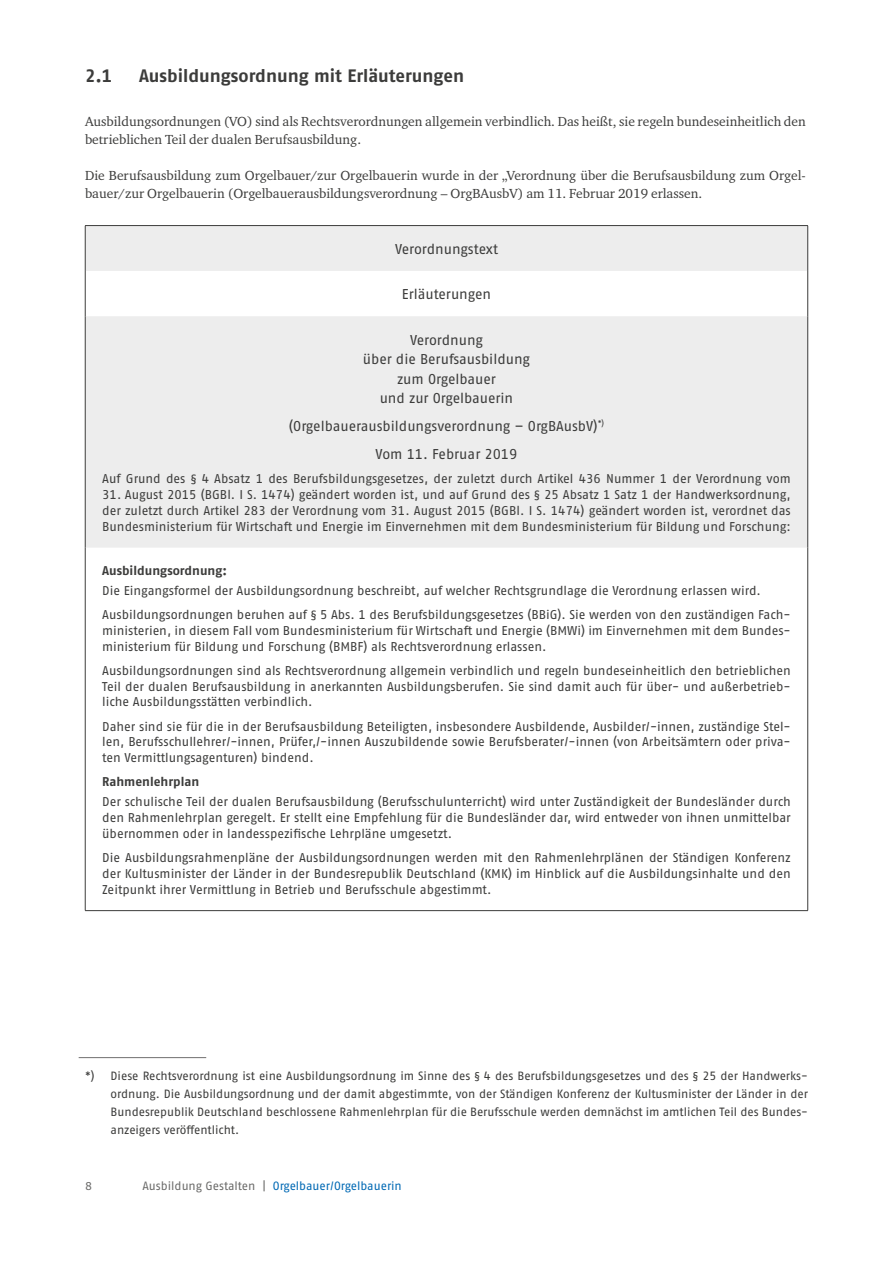
<style>
.page{position:relative;width:893px;height:1263px;background:#fff}
.page>*{position:absolute;margin:0;border:0;box-sizing:border-box;transform-origin:0 0}
.id234{font:700 18px "Fago Pro";color:#3c3c3b}
.id237{font:14.25px/19.5px "Fago Pro";letter-spacing:-.005em;color:#3c3c3b;text-align:center}
.id226{font:13.5px/18px "Charter ITC Pro";color:#3c3c3b}
.id556{font:12.75px/15.8px "Fago Pro";letter-spacing:-.005em;color:#3c3c3b;text-align:justify}
.id248{font:700 12.75px "Fago Pro";color:#3c3c3b}
.id228{font:12px/18px "Fago Pro";letter-spacing:-.005em;color:#3c3c3b;text-align:justify}
.t1{font:12px "Fago Pro";letter-spacing:-.005em;color:#0069b4}
.t2{font:12px "Fago Pro";color:#6b6b6a}
.s1{color:#6b6b6a}
</style>
<div class="page">
<svg style="left:86px;top:226px;width:721px;height:322px;background:#efefef"></svg>
<hr style="left:85px;top:225px;width:723px;height:1px;background:#3c3c3b">
<hr style="left:85px;top:226px;width:1px;height:45px;background:#3c3c3b">
<hr style="left:807px;top:226px;width:1px;height:45px;background:#3c3c3b">
<hr style="left:85px;top:316px;width:1px;height:232px;background:#3c3c3b">
<hr style="left:807px;top:316px;width:1px;height:232px;background:#3c3c3b">
<hr style="left:85px;top:271px;width:1px;height:45px;background:#3c3c3b">
<hr style="left:807px;top:271px;width:1px;height:45px;background:#3c3c3b">
<hr style="left:85px;top:548px;width:1px;height:362px;background:#3c3c3b">
<hr style="left:807px;top:548px;width:1px;height:362px;background:#3c3c3b">
<hr style="left:85px;top:910px;width:723px;height:1px;background:#3c3c3b">
<hr style="left:79px;top:1057px;width:127px;height:1px;background:#706f6f">
<h2 class="id234" style="left:85px;top:65px;width:29px">2.1</h2>
<h2 class="id234" style="left:139px;top:65px;width:327px">Ausbildungsordnung mit Erläuterungen</h2>
<p class="id226" style="left:85px;top:112px;width:722px">Ausbildungsordnungen (VO) sind als Rechtsverordnungen allgemein verbindlich. Das heißt, sie regeln bundeseinheitlich den betrieblichen Teil der dualen Berufsausbildung.</p>
<p class="id226" style="left:85px;top:166px;width:722px">Die Berufsausbildung zum Orgelbauer/zur Orgelbauerin wurde in der „Verordnung über die Berufsausbildung zum Orgel&shy;bauer/zur Orgelbauerin (Orgelbauerausbildungsverordnung – OrgBAusbV) am 11. Februar 2019 erlassen.</p>
<p class="id237" style="left:395px;top:239px;width:104px">Verordnungstext</p>
<p class="id237" style="left:402px;top:284px;width:91px">Erläuterungen</p>
<p class="id237" style="left:363px;top:330px;width:169px">Verordnung<br>über die Berufsausbildung zum Orgelbauer<br>und zur Orgelbauerin</p>
<p class="id237" style="left:289px;top:416px;width:317px">(Orgelbauerausbildungsverordnung – OrgBAusbV)<sup>*)</sup></p>
<p class="id237" style="left:375px;top:444px;width:144px">Vom 11. Februar 2019</p>
<p class="id556" style="left:102px;top:471px;width:690px">Auf Grund des § 4 Absatz 1 des Berufsbildungsgesetzes, der zuletzt durch Artikel 436 Nummer 1 der Verordnung vom</p>
<p class="id556" style="left:102px;top:487px;width:690px">31. August 2015 (BGBl. I S. 1474) geändert worden ist, und auf Grund des § 25 Absatz 1 Satz 1 der Handwerksordnung, der zuletzt durch Artikel 283 der Verordnung vom 31. August 2015 (BGBl. I S. 1474) geändert worden ist, verordnet das Bundesministerium für Wirtschaft und Energie im Einvernehmen mit dem Bundesministerium für Bildung und Forschung:</p>
<p class="id248" style="left:102px;top:563px;width:126px">Ausbildungsordnung:</p>
<p class="id556" style="left:102px;top:582px;width:660px">Die Eingangsformel der Ausbildungsordnung beschreibt, auf welcher Rechtsgrundlage die Verordnung erlassen wird.</p>
<p class="id556" style="left:102px;top:607px;width:690px">Ausbildungsordnungen beruhen auf § 5 Abs. 1 des Berufsbildungsgesetzes (BBiG). Sie werden von den zuständigen Fach&shy;ministerien, in diesem Fall vom Bundesministerium für Wirtschaft und Energie (BMWi) im Einvernehmen mit dem Bundes&shy;ministerium für Bildung und Forschung (BMBF) als Rechtsverordnung erlassen.</p>
<p class="id556" style="left:102px;top:662px;width:690px">Ausbildungsordnungen sind als Rechtsverordnung allgemein verbindlich und regeln bundeseinheitlich den betrieblichen Teil der dualen Berufsausbildung in anerkannten Ausbildungsberufen. Sie sind damit auch für über- und außerbetrieb&shy;liche Ausbildungsstätten verbindlich.</p>
<p class="id556" style="left:102px;top:718px;width:690px">Daher sind sie für die in der Berufsausbildung Beteiligten, insbesondere Ausbildende, Ausbilder/-innen, zuständige Stel&shy;len, Berufsschullehrer/-innen, Prüfer,/-innen Auszubildende sowie Berufsberater/-innen (von Arbeitsämtern oder priva&shy;ten Vermittlungsagenturen) bindend.</p>
<p class="id248" style="left:102px;top:774px;width:99px">Rahmenlehrplan</p>
<p class="id556" style="left:102px;top:794px;width:690px">Der schulische Teil der dualen Berufsausbildung (Berufsschulunterricht) wird unter Zuständigkeit der Bundesländer durch den Rahmenlehrplan geregelt. Er stellt eine Empfehlung für die Bundesländer dar, wird entweder von ihnen unmittelbar übernommen oder in landesspezifische Lehrpläne umgesetzt.</p>
<p class="id556" style="left:102px;top:850px;width:690px">Die Ausbildungsrahmenpläne der Ausbildungsordnungen werden mit den Rahmenlehrplänen der Ständigen Konferenz der Kultusminister der Länder in der Bundesrepublik Deutschland (KMK) im Hinblick auf die Ausbildungsinhalte und den Zeitpunkt ihrer Vermittlung in Betrieb und Berufsschule abgestimmt.</p>
<p class="id228" style="left:85px;top:1067px;width:11px">*)</p>
<p class="id228" style="left:111px;top:1067px;width:699px">Diese Rechtsverordnung ist eine Ausbildungsordnung im Sinne des § 4 des Berufsbildungsgesetzes und des § 25 der Handwerks&shy;ordnung. Die Ausbildungsordnung und der damit abgestimmte, von der Ständigen Konferenz der Kultusminister der Länder in der Bundesrepublik Deutschland beschlossene Rahmenlehrplan für die Berufsschule werden demnächst im amtlichen Teil des Bundes&shy;anzeigers veröffentlicht.</p>
<p class="t2" style="left:85px;top:1178px;width:9px">8</p>
<p class="t1" style="left:142px;top:1178px;width:261px"><span class="s1">Ausbildung Gestalten |</span> Orgelbauer/Orgelbauerin</p>
</div>
